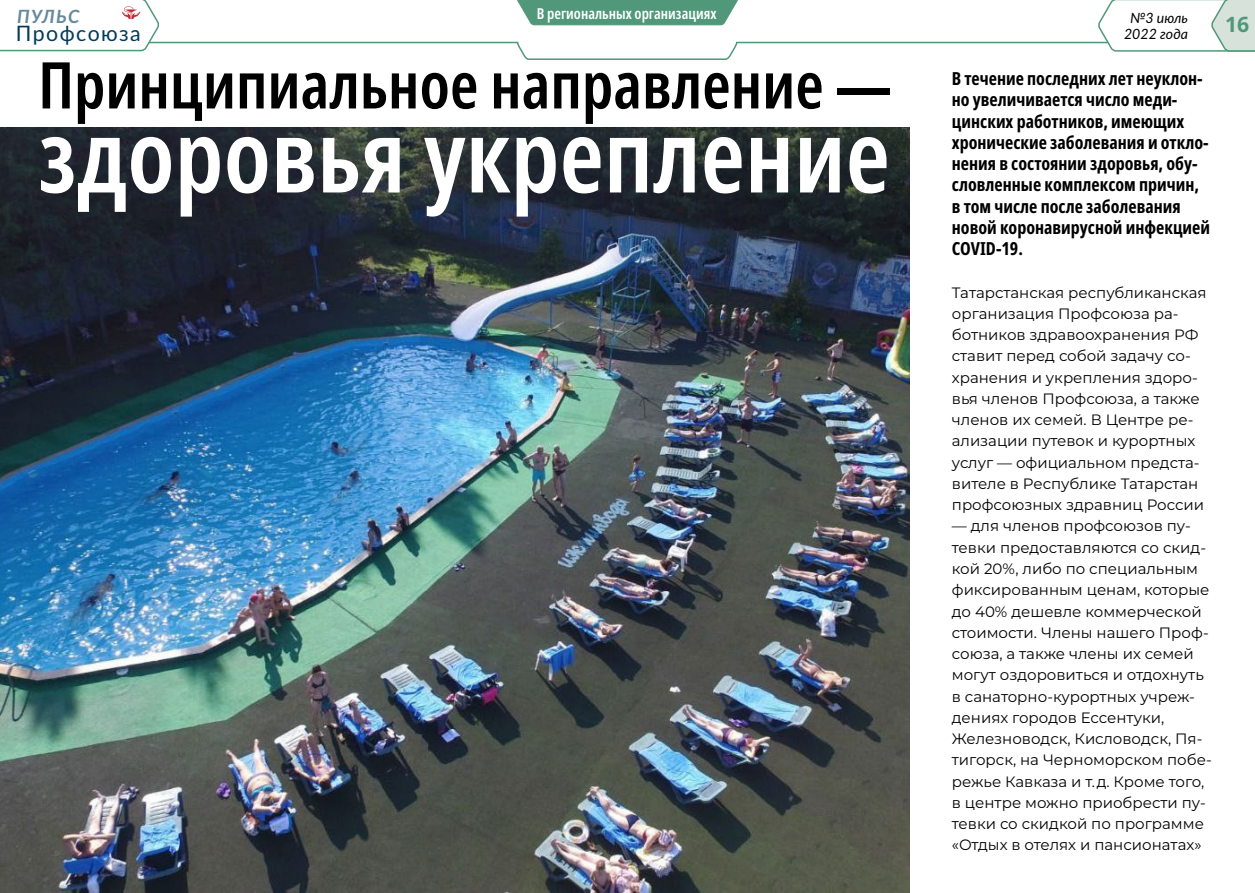
<style>
.page{position:relative;width:1255px;height:893px;background:#fff}
.page>*{position:absolute;margin:0;border:0;box-sizing:border-box;transform-origin:0 0}
.t1{font:600 extra-condensed 100.5px "Noto Sans";color:#fff}
.t2{font:600 extra-condensed 64.5px "Noto Sans";color:#000}
.t3{font:21.3px "Lato";letter-spacing:.07em;color:#003b59}
.t4{font:700 21.3px "Noto Sans";color:#509879}
.t5{font:italic 700 18.3px "Lato";letter-spacing:.07em;color:#66899b}
.t6{font:700 extra-condensed 18px/21.3px "Noto Sans";color:#000}
.t7{font:15px/21.3px "Montserrat";color:#000}
.t8{font:600 extra-condensed 15px "Noto Sans";color:#fff}
.t9{font:italic 14.1px/15.3px "Lato";color:#000;text-align:center}
</style>
<div class="page">
<img style="left:0;top:128px;width:909px;height:765px">
<svg style="left:161px;top:41px;width:935px;height:19px"></svg>
<svg style="left:1096px;top:0;width:158px;height:52px"></svg>
<svg style="left:517px;top:0;width:221px;height:26px;background:#60a185"></svg>
<svg style="left:0;top:0;width:161px;height:52px"></svg>
<p class="t5" style="left:17px;top:3px;width:64px">ПУЛЬС</p>
<h3 class="t3" style="left:16px;top:18px;width:126px">Профсоюза</h3>
<p class="t8" style="left:537px;top:3px;width:181px">В региональных организациях</p>
<h2 class="t2" style="left:38px;top:39px;width:854px">Принципиальное направление —</h2>
<h1 class="t1" style="left:38px;top:84px;width:853px">здоровья укрепление</h1>
<p class="t9" style="left:1123px;top:10px;width:65px">№3 июль<br>2022 года</p>
<h3 class="t4" style="left:1225px;top:9px;width:26px">16</h3>
<p class="t6" style="left:951px;top:68px;width:260px">В течение последних лет неуклон&shy;но увеличивается число меди&shy;цинских работников, имеющих хронические заболевания и откло&shy;нения в состоянии здоровья, обу&shy;словленные комплексом причин, в том числе после заболевания новой коронавирусной инфекцией<br>COVID-19.</p>
<p class="t7" style="left:951px;top:281px;width:256px">Татарстанская республиканская организация Профсоюза ра&shy;ботников здравоохранения РФ ставит перед собой задачу со&shy;хранения и укрепления здоро&shy;вья членов Профсоюза, а также членов их семей. В Центре ре&shy;ализации путевок и курортных услуг — официальном предста&shy;вителе в Республике Татарстан профсоюзных здравниц России</p>
<p class="t7" style="left:951px;top:515px;width:261px">— для членов профсоюзов пу&shy;тевки предоставляются со скид&shy;кой 20%, либо по специальным фиксированным ценам, которые до 40% дешевле коммерческой стоимости. Члены нашего Проф&shy;союза, а также члены их семей могут оздоровиться и отдохнуть в санаторно--курортных учреж&shy;дениях городов Ессентуки,<br>Железноводск, Кисловодск, Пя&shy;тигорск, на Черноморском побе&shy;режье Кавказа и т. д. Кроме того, в центре можно приобрести пу&shy;тевки со скидкой по программе «Отдых в отелях и пансионатах»</p>
</div>
